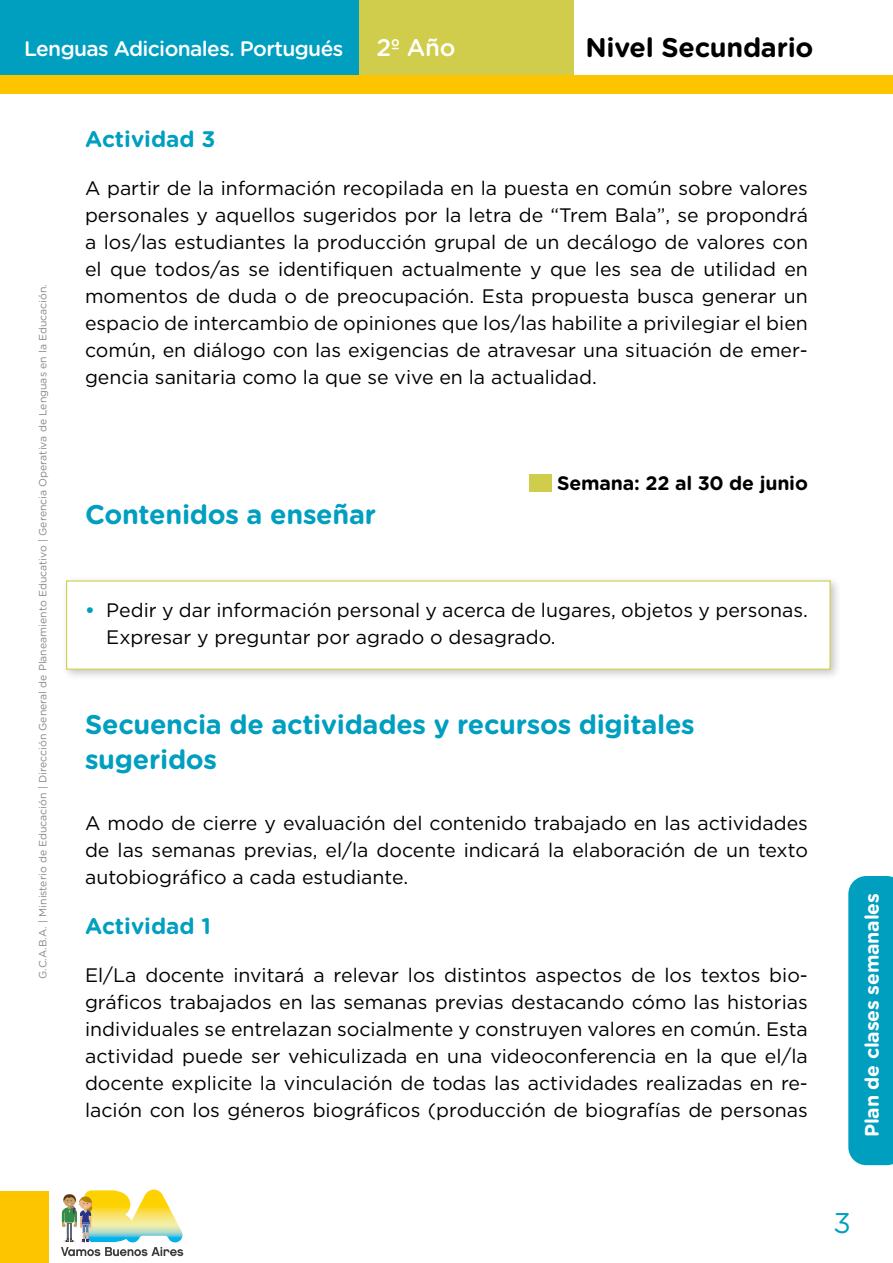
<style>
.page{position:relative;width:893px;height:1263px;background:#fff}
.page>*{position:absolute;margin:0;border:0;box-sizing:border-box;transform-origin:0 0}
.t1{font:28.5px "Gotham Rounded";color:#009fc0}
.t2{font:700 27px/34.5px "Gotham Rounded";letter-spacing:-.01em;color:#009fc0}
.t3{font:700 27px "Gotham Rounded";letter-spacing:-.01em;color:#000}
.t4{font:500 24px "Gotham Rounded";color:#fff}
.t5{font:700 22.5px "Gotham Rounded";color:#009fc0}
.t6{font:500 21px "Gotham Rounded";letter-spacing:-.03em;color:#fff}
.t7{font:19.5px/27px "Gotham";color:#000;text-align:justify}
.t8{font:700 19.5px "Gotham Rounded";letter-spacing:-.01em;color:#fff}
.t9{font:700 19.5px "Gotham Rounded";letter-spacing:-.01em;color:#000}
.t10{font:10.5px "Gotham Rounded";color:#878787}
.s1{font-weight:700;color:#009fc0}
</style>
<div class="page">
<div style="left:0;top:1191px;width:48px;height:72px;background:#fdc500"></div>
<div style="left:0;top:0;width:359px;height:78px;background:#009fc0"></div>
<div style="left:359px;top:0;width:215px;height:78px;background:#d0cd4c"></div>
<div style="left:0;top:75px;width:893px;height:19px;background:#fdc500"></div>
<svg style="left:848px;top:876px;width:45px;height:289px;background:#08a2c2"></svg>
<svg style="left:61px;top:1189px;width:122px;height:67px"></svg>
<div style="left:61px;top:575px;width:781px;height:106px;background:#000;opacity:.22"></div>
<div style="left:66px;top:580px;width:765px;height:90px;background:#fff;border:1px solid #d0cd4c"></div>
<div style="left:529px;top:474px;width:23px;height:17px;background:#d0cd4c"></div>
<p class="t6" style="left:24px;top:34px;width:321px">Lenguas Adicionales. Portugués</p>
<h2 class="t3" style="left:585px;top:28px;width:230px">Nivel Secundario</h2>
<p class="t4" style="left:376px;top:31px;width:81px">2º Año</p>
<p class="t10" style="left:36px;top:979px;width:696px;rotate:-90deg">G.C.A.B.A. | Ministerio de Educación | Dirección General de Planeamiento Educativo | Gerencia Operativa de Lenguas en la Educación.</p>
<p class="t5" style="left:85px;top:123px;width:132px">Actividad 3</p>
<p class="t7" style="left:85px;top:174px;width:724px">A partir de la información recopilada en la puesta en común sobre valores personales y aquellos sugeridos por la letra de “Trem Bala”, se propondrá a los/las estudiantes la producción grupal de un decálogo de valores con el que todos/as se identifiquen actualmente y que les sea de utilidad en momentos de duda o de preocupación. Esta propuesta busca generar un espacio de intercambio de opiniones que los/las habilite a privilegiar el bien común, en diálogo con las exigencias de atravesar una situación de emer&shy;gencia sanitaria como la que se vive en la actualidad.</p>
<h2 class="t2" style="left:85px;top:496px;width:293px">Contenidos a enseñar</h2>
<p class="t9" style="left:557px;top:469px;width:252px">Semana: 22 al 30 de junio</p>
<p class="t7" style="left:106px;top:596px;width:703px;text-indent:-21px"><span class="s1">•</span> Pedir y dar información personal y acerca de lugares, objetos y personas.<br>Expresar y preguntar por agrado o desagrado.</p>
<h2 class="t2" style="left:85px;top:706px;width:611px">Secuencia de actividades y recursos digitales sugeridos</h2>
<p class="t7" style="left:85px;top:809px;width:724px">A modo de cierre y evaluación del contenido trabajado en las actividades de las semanas previas, el/la docente indicará la elaboración de un texto autobiográfico a cada estudiante.</p>
<p class="t5" style="left:85px;top:910px;width:127px">Actividad 1</p>
<p class="t7" style="left:85px;top:961px;width:724px">El/La docente invitará a relevar los distintos aspectos de los textos bio&shy;gráficos trabajados en las semanas previas destacando cómo las historias individuales se entrelazan socialmente y construyen valores en común. Esta actividad puede ser vehiculizada en una videoconferencia en la que el/la docente explicite la vinculación de todas las actividades realizadas en re&shy;lación con los géneros biográficos (producción de biografías de personas</p>
<p class="t8" style="left:858px;top:1137px;width:246px;rotate:-90deg">Plan de clases semanales</p>
<h1 class="t1" style="left:833px;top:1203px;width:19px">3</h1>
</div>
